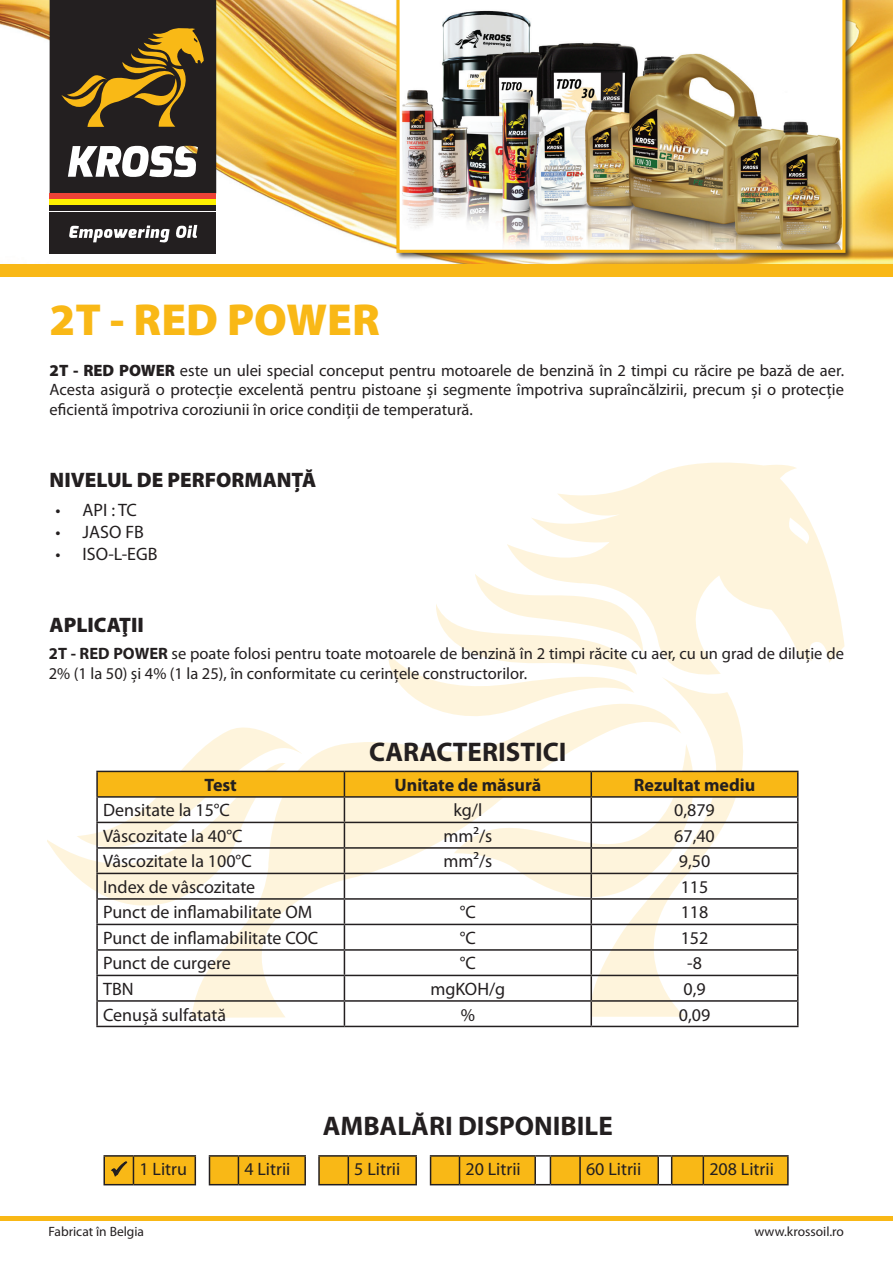
<style>
.page{position:relative;width:893px;height:1263px;background:#fff}
.page>*{position:absolute;margin:0;border:0;box-sizing:border-box;transform-origin:0 0}
.t1{font:900 45px "Myriad Pro";color:#f9b816}
.t2{font:700 27px "Myriad Pro";color:#231f20}
.t3{font:900 21px "Myriad Pro";color:#231f20}
.t4{font:18px "Myriad Pro";color:#231f20}
.t5{font:700 18px "Myriad Pro";color:#231f20}
.t6{font:16.5px/19.8px "Myriad Pro";color:#231f20;text-align:justify}
.t7{font:13.5px "Myriad Pro";color:#231f20}
.s1{font-weight:900}
.s2{font-weight:700}
</style>
<div class="page">
<img style="left:0;top:0;width:893px;height:264px">
<div style="left:50px;top:193px;width:166px;height:6px;background:#ee4237"></div>
<div style="left:50px;top:199px;width:166px;height:6px;background:#fff101"></div>
<div style="left:50px;top:205px;width:166px;height:6px;background:#231f20"></div>
<svg style="left:50px;top:0;width:166px;height:193px;background:#4f4431"></svg>
<div style="left:50px;top:213px;width:166px;height:41px;background:#231f20"></div>
<svg style="left:69px;top:225px;width:128px;height:18px"></svg>
<div style="left:0;top:264px;width:893px;height:13px;background:#f9b816"></div>
<svg style="left:507px;top:462px;width:337px;height:201px;fill:#fef4dc"></svg>
<div style="left:0;top:1216px;width:893px;height:5px;background:#f9b816"></div>
<hr style="left:103px;top:1155px;width:30px;height:1px;background:#231f20">
<hr style="left:103px;top:1156px;width:2px;height:28px;background:#231f20">
<hr style="left:103px;top:1184px;width:30px;height:1px;background:#231f20">
<hr style="left:703px;top:1155px;width:86px;height:1px;background:#231f20">
<hr style="left:787px;top:1156px;width:2px;height:28px;background:#231f20">
<svg style="left:104px;top:1155px;width:684px;height:30px;background:#e2ae2d"></svg>
<hr style="left:672px;top:1184px;width:31px;height:1px;background:#231f20">
<hr style="left:703px;top:1184px;width:86px;height:1px;background:#231f20">
<hr style="left:96px;top:1026px;width:248px;height:1px;background:#231f20">
<hr style="left:344px;top:1026px;width:247px;height:1px;background:#231f20">
<hr style="left:591px;top:1026px;width:207px;height:1px;background:#231f20">
<svg style="left:48px;top:574px;width:750px;height:452px"></svg>
<hr style="left:96px;top:796px;width:248px;height:2px;background:#231f20">
<hr style="left:344px;top:796px;width:247px;height:2px;background:#231f20">
<hr style="left:591px;top:796px;width:207px;height:2px;background:#231f20">
<div style="left:395px;top:0;width:458px;height:260px;background:#231f20;opacity:.75"></div>
<img style="left:396px;top:0;width:449px;height:253px">
<h1 class="t1" style="left:50px;top:290px;width:332px">2T - RED POWER</h1>
<p class="t6" style="left:50px;top:360px;width:796px"><span class="s1">2T - RED POWER</span> este un ulei special conceput pentru motoarele de benzină în 2 timpi cu răcire pe bază de aer.<br>Acesta asigură o protecție excelentă pentru pistoane și segmente împotriva supraîncălzirii, precum și o protecție eficientă împotriva coroziunii în orice condiții de temperatură.</p>
<p class="t3" style="left:50px;top:466px;width:268px">NIVELUL DE PERFORMANȚĂ</p>
<p class="t4" style="left:56px;top:499px;width:83px">• API : TC</p>
<p class="t4" style="left:56px;top:521px;width:90px">• JASO FB</p>
<p class="t4" style="left:56px;top:542px;width:103px">• ISO-L-EGB</p>
<p class="t3" style="left:50px;top:611px;width:96px">APLICAŢII</p>
<p class="t6" style="left:49px;top:643px;width:797px"><span class="s2">2T - RED POWER</span> se poate folosi pentru toate motoarele de benzină în 2 timpi răcite cu aer, cu un grad de diluție de<br>2% (1 la 50) și 4% (1 la 25), în conformitate cu cerințele constructorilor.</p>
<h2 class="t2" style="left:369px;top:734px;width:199px">CARACTERISTICI</h2>
<p class="t5" style="left:205px;top:773px;width:34px">Test</p>
<p class="t5" style="left:394px;top:773px;width:148px">Unitate de măsură</p>
<p class="t5" style="left:634px;top:773px;width:123px">Rezultat mediu</p>
<p class="t4" style="left:103px;top:799px;width:129px">Densitate la 15°C</p>
<p class="t4" style="left:453px;top:799px;width:30px">kg/l</p>
<p class="t4" style="left:674px;top:799px;width:42px">0,879</p>
<p class="t4" style="left:103px;top:825px;width:141px">Vâscozitate la 40°C</p>
<p class="t4" style="left:443px;top:825px;width:50px">mm²/s</p>
<p class="t4" style="left:674px;top:825px;width:42px">67,40</p>
<p class="t4" style="left:103px;top:850px;width:150px">Vâscozitate la 100°C</p>
<p class="t4" style="left:443px;top:850px;width:50px">mm²/s</p>
<p class="t4" style="left:679px;top:850px;width:33px">9,50</p>
<p class="t4" style="left:103px;top:876px;width:154px">Index de vâscozitate</p>
<p class="t4" style="left:681px;top:876px;width:29px">115</p>
<p class="t4" style="left:103px;top:901px;width:211px">Punct de inflamabilitate OM</p>
<p class="t4" style="left:460px;top:901px;width:18px">°C</p>
<p class="t4" style="left:681px;top:901px;width:29px">118</p>
<p class="t4" style="left:103px;top:927px;width:217px">Punct de inflamabilitate COC</p>
<p class="t4" style="left:460px;top:927px;width:18px">°C</p>
<p class="t4" style="left:681px;top:927px;width:29px">152</p>
<p class="t4" style="left:103px;top:952px;width:129px">Punct de curgere</p>
<p class="t4" style="left:460px;top:952px;width:18px">°C</p>
<p class="t4" style="left:687px;top:952px;width:16px">-8</p>
<p class="t4" style="left:103px;top:978px;width:32px">TBN</p>
<p class="t4" style="left:430px;top:978px;width:76px">mgKOH/g</p>
<p class="t4" style="left:683px;top:978px;width:24px">0,9</p>
<p class="t4" style="left:103px;top:1003px;width:125px">Cenușă sulfatată</p>
<p class="t4" style="left:461px;top:1003px;width:16px">%</p>
<p class="t4" style="left:679px;top:1003px;width:33px">0,09</p>
<h2 class="t2" style="left:323px;top:1108px;width:291px">AMBALĂRI DISPONIBILE</h2>
<p class="t4" style="left:111px;top:1158px;width:78px">✓ 1 Litru</p>
<p class="t4" style="left:244px;top:1158px;width:48px">4 Litrii</p>
<p class="t4" style="left:354px;top:1158px;width:48px">5 Litrii</p>
<p class="t4" style="left:465px;top:1158px;width:57px">20 Litrii</p>
<p class="t4" style="left:586px;top:1158px;width:57px">60 Litrii</p>
<p class="t4" style="left:709px;top:1158px;width:66px">208 Litrii</p>
<p class="t7" style="left:49px;top:1223px;width:97px">Fabricat în Belgia</p>
<p class="t7" style="left:754px;top:1223px;width:91px">www.krossoil.ro</p>
</div>
